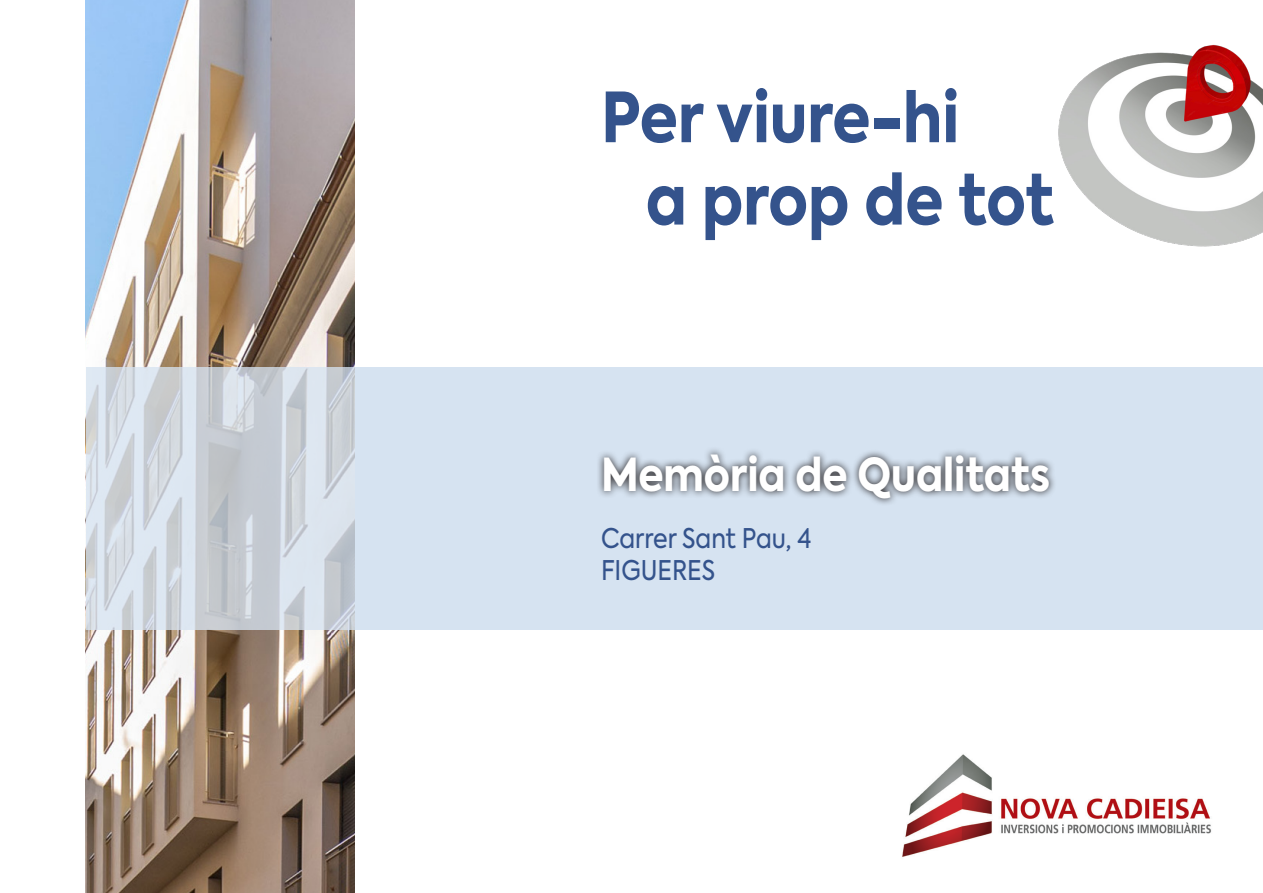
<style>
.page{position:relative;width:1263px;height:893px;background:#fff}
.page>*{position:absolute;margin:0;border:0;box-sizing:border-box;transform-origin:0 0}
.t1{font:800 68.55px "Axiforma";color:#34538c;scale:.88 1}
.t2{font:800 45.3px "Axiforma";color:#fff;scale:.88 1}
.t3{font:27px "Axiforma";color:#34538c;scale:.88 1}
</style>
<div class="page">
<div style="left:264px;top:367px;width:999px;height:263px;background:#d6e3f1"></div>
<img style="left:86px;top:0;width:268px;height:893px">
<svg style="left:598px;top:449px;width:456px;height:55px"></svg>
<svg style="left:86px;top:367px;width:268px;height:263px;background:#ced5dc"></svg>
<img style="left:902px;top:754px;width:309px;height:103px">
<img style="left:1058px;top:44px;width:205px;height:203px">
<p class="t1" style="left:601px;top:70px;width:408px">Per viure-hi</p>
<p class="t1" style="left:646px;top:152px;width:465px">a prop de tot</p>
<p class="t2" style="left:601px;top:443px;width:512px">Memòria de Qualitats</p>
<p class="t3" style="left:601px;top:521px;width:241px">Carrer Sant Pau, 4</p>
<p class="t3" style="left:601px;top:553px;width:131px">FIGUERES</p>
</div>
